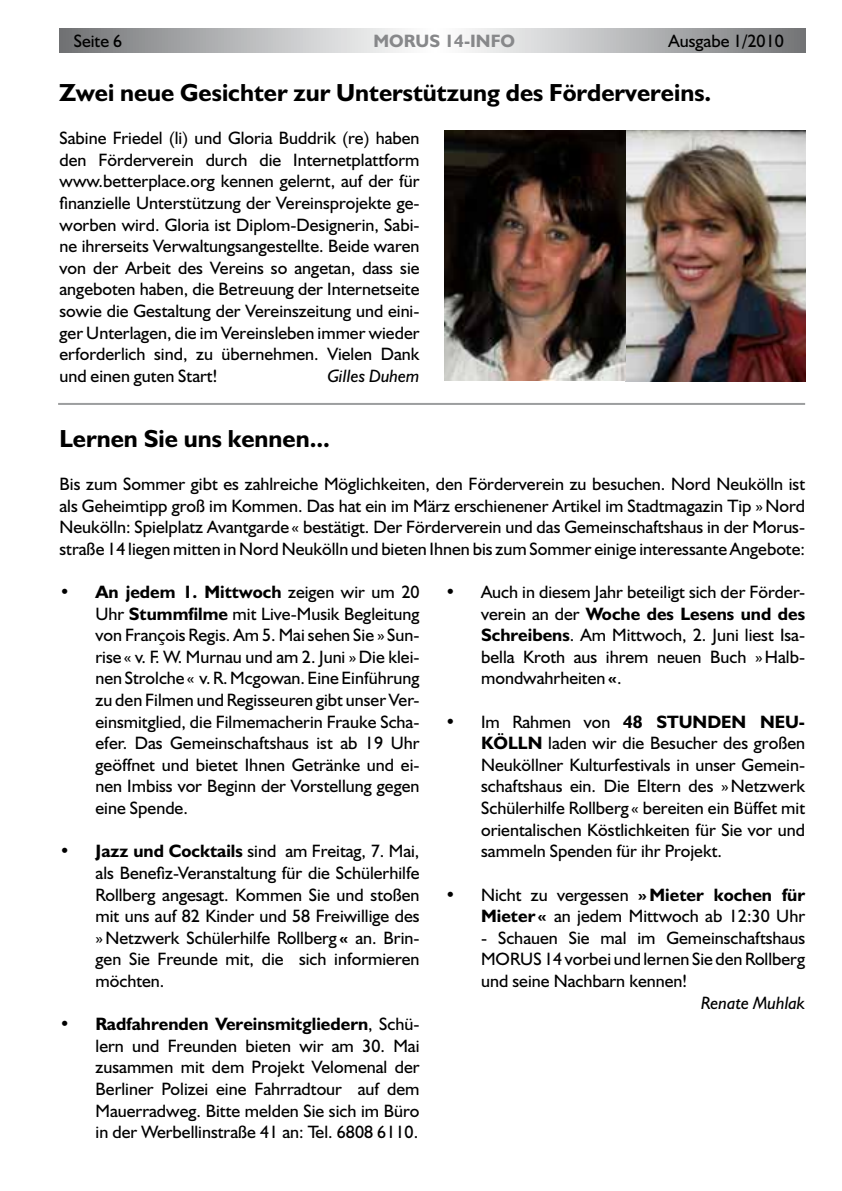
<style>
.page{position:relative;width:842px;height:1191px;background:#fff}
.page>*{position:absolute;margin:0;border:0;box-sizing:border-box;transform-origin:0 0}
.t1{font:700 24.8px "Humanist 521 BT";color:#000}
.t2{font:18px/21.6px "Humanist 521 BT";color:#000;text-align:justify}
.t3{font:italic 18px "Humanist 521 BT";color:#000}
.t4{font:700 18px "Humanist 521 BT";color:#87888a}
.s1{font-weight:700}
</style>
<div class="page">
<svg style="left:60px;top:28px;width:745px;height:24px;background:#babbbc"></svg>
<hr style="left:58px;top:403px;width:747px;height:2px;background:#9c9e9f">
<img style="left:444px;top:131px;width:361px;height:251px">
<p class="t2" style="left:74px;top:29px;width:50px">Seite 6</p>
<p class="t4" style="left:374px;top:29px;width:143px">MORUS 14-INFO</p>
<p class="t2" style="left:668px;top:29px;width:117px">Ausgabe 1/2010</p>
<h1 class="t1" style="left:59px;top:77px;width:654px">Zwei neue Gesichter zur Unterstützung des Fördervereins.</h1>
<p class="t2" style="left:60px;top:127px;width:362px">Sabine Friedel (li) und Gloria Buddrik (re) haben den Förderverein durch die Internetplattform www.betterplace.org kennen gelernt, auf der für finanzielle Unterstützung der Vereinsprojekte ge&shy;worben wird. Gloria ist Diplom-Designerin, Sabi&shy;ne ihrerseits Verwaltungsangestellte. Beide waren von der Arbeit des Vereins so angetan, dass sie angeboten haben, die Betreuung der Internetseite sowie die Gestaltung der Vereinszeitung und eini&shy;ger Unterlagen, die im Vereinsleben immer wieder erforderlich sind, zu übernehmen. Vielen Dank und einen guten Start!</p>
<p class="t3" style="left:327px;top:365px;width:94px">Gilles Duhem</p>
<h1 class="t1" style="left:60px;top:423px;width:272px">Lernen Sie uns kennen...</h1>
<p class="t2" style="left:60px;top:472px;width:747px">Bis zum Sommer gibt es zahlreiche Möglichkeiten, den Förderverein zu besuchen. Nord Neukölln ist als Geheimtipp groß im Kommen. Das hat ein im März erschienener Artikel im Stadtmagazin Tip »Nord Neukölln: Spielplatz Avantgarde « bestätigt. Der Förderverein und das Gemeinschaftshaus in der Morus&shy;straße 14 liegen mitten in Nord Neukölln und bieten Ihnen bis zum Sommer einige interessante Angebote:</p>
<p class="t2" style="left:96px;top:580px;width:326px;text-indent:-36px"><span class="s1">• An jedem 1. Mittwoch</span> zeigen wir um 20<br>Uhr <span class="s1">Stummfilme</span> mit Live-Musik Begleitung von François Regis. Am 5. Mai sehen Sie » Sun&shy;rise « v. F. W. Murnau und am 2. Juni »Die klei&shy;nen Strolche « v. R. Mcgowan. Eine Einführung zu den Filmen und Regisseuren gibt unser Ver&shy;einsmitglied, die Filmemacherin Frauke Scha&shy;efer. Das Gemeinschaftshaus ist ab 19 Uhr geöffnet und bietet Ihnen Getränke und ei&shy;nen Imbiss vor Beginn der Vorstellung gegen eine Spende.</p>
<p class="t2" style="left:96px;top:840px;width:326px;text-indent:-36px"><span class="s1">• Jazz und Cocktails</span> sind am Freitag, 7. Mai, als Benefiz-Veranstaltung für die Schülerhilfe Rollberg angesagt. Kommen Sie und stoßen mit uns auf 82 Kinder und 58 Freiwillige des »Netzwerk Schülerhilfe Rollberg<span class="s1">«</span> an. Brin&shy;gen Sie Freunde mit, die sich informieren möchten.</p>
<p class="t2" style="left:96px;top:1012px;width:326px;text-indent:-36px"><span class="s1">• Radfahrenden Vereinsmitgliedern</span>, Schü&shy;lern und Freunden bieten wir am 30. Mai zusammen mit dem Projekt Velomenal der Berliner Polizei eine Fahrradtour auf dem Mauerradweg. Bitte melden Sie sich im Büro in der Werbellinstraße 41 an: Tel. 6808 6110.</p>
<p class="t2" style="left:481px;top:580px;width:326px;text-indent:-36px">• Auch in diesem Jahr beteiligt sich der Förder&shy;verein an der <span class="s1">Woche des Lesens und des Schreibens</span>. Am Mittwoch, 2. Juni liest Isa&shy;bella Kroth aus ihrem neuen Buch »Halb&shy;mondwahrheiten<span class="s1">«</span>.</p>
<p class="t2" style="left:481px;top:710px;width:325px;text-indent:-36px">• Im Rahmen von <span class="s1">48 STUNDEN NEU-KÖLLN</span> laden wir die Besucher des großen Neuköllner Kulturfestivals in unser Gemein&shy;schaftshaus ein. Die Eltern des »Netzwerk Schülerhilfe Rollberg « bereiten ein Büffet mit orientalischen Köstlichkeiten für Sie vor und sammeln Spenden für ihr Projekt.</p>
<p class="t2" style="left:445px;top:883px;width:361px;text-align:right">• Nicht zu vergessen <span class="s1">»Mieter kochen für<br>Mieter«</span> an jedem Mittwoch ab 12:30 Uhr</p>
<p class="t2" style="left:481px;top:926px;width:326px">- Schauen Sie mal im Gemeinschaftshaus MORUS 14 vorbei und lernen Sie den Rollberg und seine Nachbarn kennen!</p>
<p class="t3" style="left:701px;top:991px;width:106px">Renate Muhlak</p>
</div>
